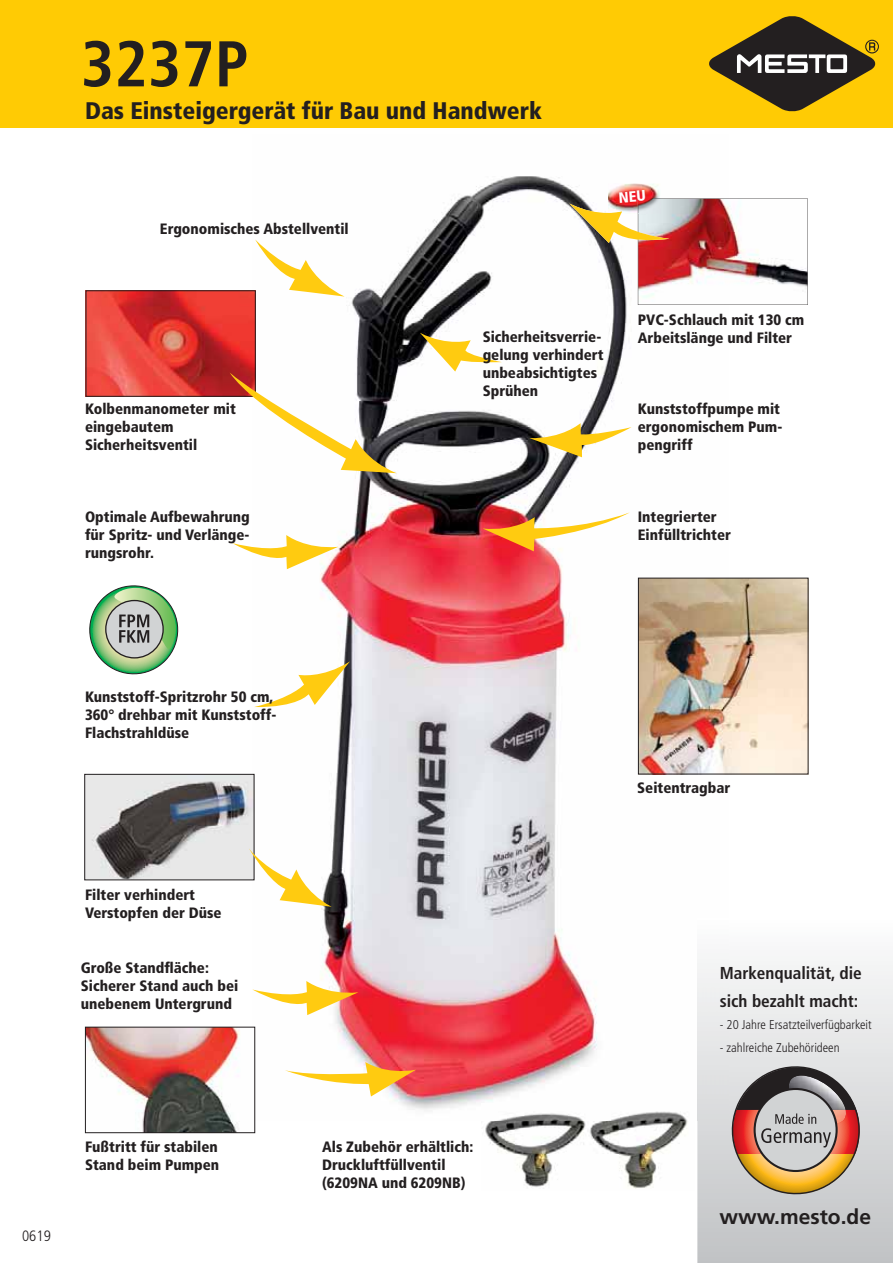
<style>
.page{position:relative;width:893px;height:1263px;background:#fff}
.page>*{position:absolute;margin:0;border:0;box-sizing:border-box;transform-origin:0 0}
.t1{font:700 condensed 64.5px "Frutiger LT Std";color:#231f20}
.t2{font:900 condensed 24px "Frutiger LT Std";color:#231f20}
.t3{font:700 21px "Frutiger LT Std";color:#231f20}
.t4{font:700 condensed 17.25px/27px "Frutiger LT Std";color:#231f20}
.t5{font:900 condensed 15px/18px "Frutiger LT Std";color:#231f20}
.t6{font:300 condensed 15px "Frutiger LT Std";color:#231f20}
.t7{font:300 condensed 12.75px "Frutiger LT Std";color:#231f20}
</style>
<div class="page">
<div style="left:0;top:0;width:893px;height:128px;background:#ffcb04"></div>
<svg style="left:709px;top:16px;width:170px;height:96px"></svg>
<svg style="left:697px;top:959px;width:196px;height:304px"></svg>
<img style="left:252px;top:176px;width:476px;height:945px">
<img style="left:697px;top:918px;width:31px;height:203px">
<img style="left:640px;top:580px;width:166px;height:192px">
<img style="left:88px;top:292px;width:166px;height:103px">
<div style="left:86px;top:290px;width:170px;height:107px;border:1px solid #231f20"></div>
<img style="left:86px;top:776px;width:166px;height:102px">
<div style="left:84px;top:774px;width:170px;height:106px;border:1px solid #231f20"></div>
<img style="left:87px;top:1029px;width:166px;height:102px">
<div style="left:85px;top:1027px;width:170px;height:106px;border:1px solid #231f20"></div>
<svg style="left:89px;top:585px;width:90px;height:90px"></svg>
<img style="left:482px;top:1103px;width:212px;height:86px">
<svg style="left:249px;top:848px;width:83px;height:59px"></svg>
<svg style="left:529px;top:423px;width:103px;height:34px"></svg>
<svg style="left:483px;top:512px;width:147px;height:39px"></svg>
<svg style="left:230px;top:372px;width:167px;height:101px"></svg>
<svg style="left:255px;top:239px;width:90px;height:58px"></svg>
<svg style="left:254px;top:661px;width:96px;height:47px"></svg>
<svg style="left:232px;top:535px;width:106px;height:34px"></svg>
<svg style="left:285px;top:1062px;width:131px;height:34px"></svg>
<svg style="left:252px;top:981px;width:106px;height:34px"></svg>
<img style="left:608px;top:184px;width:53px;height:6px">
<svg style="left:420px;top:333px;width:82px;height:39px"></svg>
<svg style="left:725px;top:1059px;width:142px;height:141px"></svg>
<img style="left:569px;top:190px;width:239px;height:115px">
<h1 class="t1" style="left:81px;top:26px;width:169px">3237P</h1>
<h2 class="t2" style="left:85px;top:99px;width:458px">Das Einsteigergerät für Bau und Handwerk</h2>
<p class="t5" style="left:160px;top:221px;width:190px">Ergonomisches Abstellventil</p>
<p class="t5" style="left:85px;top:401px;width:152px">Kolbenmanometer mit eingebautem<br>Sicherheitsventil</p>
<p class="t5" style="left:85px;top:508px;width:166px;text-align:justify">Optimale Aufbewahrung für Spritz- und Verlänge&shy;rungsrohr.</p>
<p class="t5" style="left:483px;top:328px;width:122px">Sicherheitsverrie&shy;gelung verhindert unbeabsichtigtes<br>Sprühen</p>
<p class="t5" style="left:638px;top:312px;width:168px">PVC-Schlauch mit 130 cm<br>Arbeitslänge und Filter</p>
<p class="t5" style="left:638px;top:401px;width:146px">Kunststoffpumpe mit ergonomischem Pum&shy;pengriff</p>
<p class="t5" style="left:638px;top:509px;width:95px">Integrierter<br>Einfülltrichter</p>
<p class="t5" style="left:85px;top:689px;width:193px">Kunststoff-Spritzrohr 50 cm,<br>360° drehbar mit Kunststoff-<br>Flachstrahldüse</p>
<p class="t5" style="left:85px;top:887px;width:138px">Filter verhindert<br>Verstopfen der Düse</p>
<p class="t5" style="left:81px;top:960px;width:159px">Große Standfläche:<br>Sicherer Stand auch bei unebenem Untergrund</p>
<p class="t6" style="left:22px;top:1229px;width:30px">0619</p>
<p class="t5" style="left:85px;top:1139px;width:136px">Fußtritt für stabilen<br>Stand beim Pumpen</p>
<p class="t5" style="left:322px;top:1139px;width:153px">Als Zubehör erhältlich:<br>Druckluftfüllventil (6209NA und 6209NB)</p>
<p class="t5" style="left:637px;top:780px;width:95px">Seitentragbar</p>
<p class="t4" style="left:720px;top:960px;width:144px">Markenqualität, die sich bezahlt macht:</p>
<p class="t7" style="left:720px;top:1018px;width:153px">- 20 Jahre Ersatzteilverfügbarkeit</p>
<p class="t7" style="left:720px;top:1041px;width:121px">- zahlreiche Zubehörideen</p>
<h3 class="t3" style="left:719px;top:1204px;width:153px">www.mesto.de</h3>
</div>
